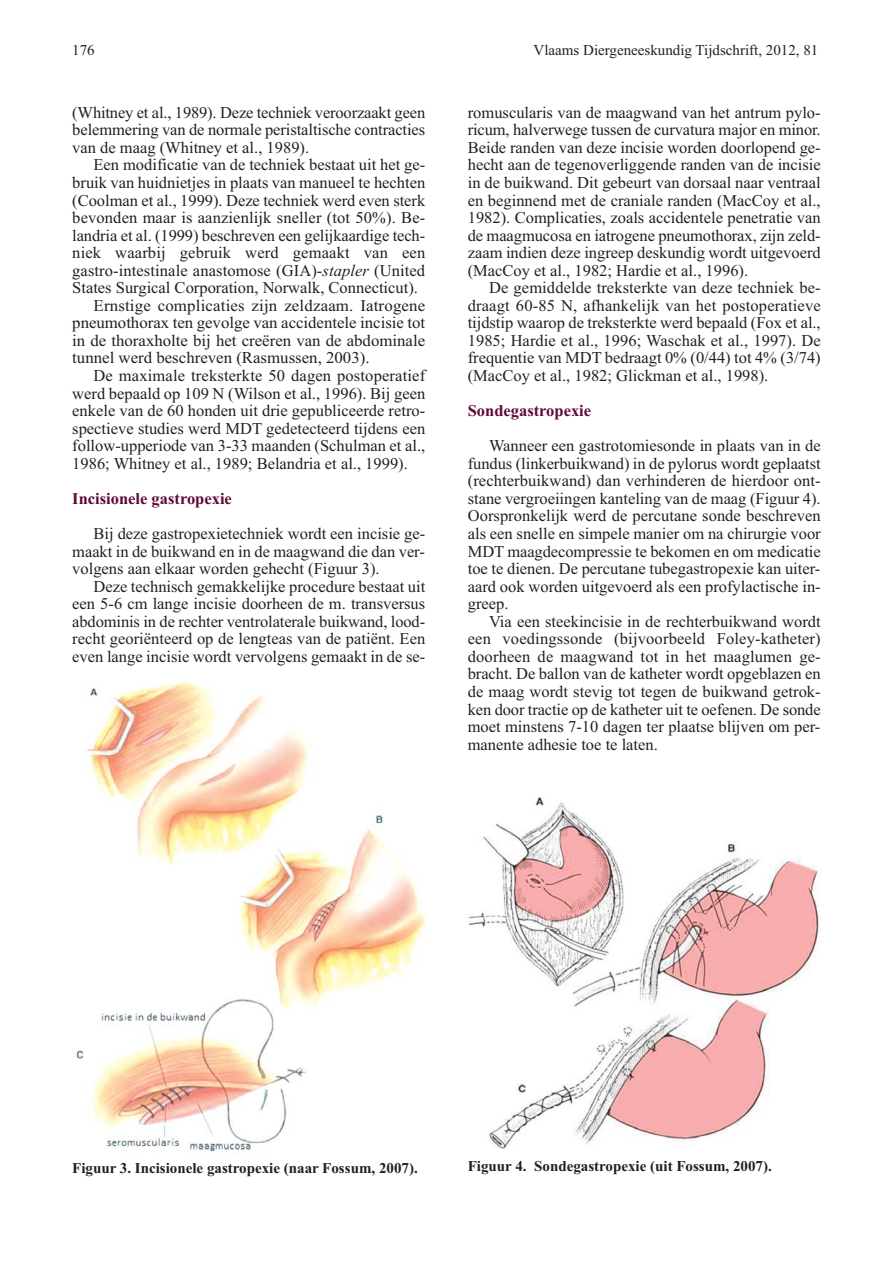
<style>
.page{position:relative;width:893px;height:1263px;background:#fff}
.page>*{position:absolute;margin:0;border:0;box-sizing:border-box;transform-origin:0 0}
.t1{font:16.5px/17.5px "Times New Roman";color:#231f20;text-align:justify}
.t2{font:700 16.5px "Times New Roman";color:#5f0836}
.t3{font:700 15px "Times New Roman";color:#231f20}
.t4{font:15px "Times New Roman";color:#231f20}
.s1{font-style:italic}
</style>
<div class="page">
<img style="left:75px;top:681px;width:350px;height:472px">
<img style="left:468px;top:797px;width:351px;height:352px">
<p class="t4" style="left:72px;top:45px;width:24px">176</p>
<p class="t4" style="left:534px;top:45px;width:286px">Vlaams Diergeneeskundig Tijdschrift, 2012, 81</p>
<p class="t1" style="left:72px;top:105px;width:354px">(Whitney et al., 1989). Deze techniek veroorzaakt geen belemmering van de normale peristaltische contracties van de maag (Whitney et al., 1989).</p>
<p class="t1" style="left:94px;top:158px;width:333px">Een modificatie van de techniek bestaat uit het ge-</p>
<p class="t1" style="left:72px;top:175px;width:354px">bruik van huidnietjes in plaats van manueel te hechten</p>
<p class="t1" style="left:72px;top:193px;width:354px">(Coolman et al., 1999). Deze techniek werd even sterk</p>
<p class="t1" style="left:72px;top:210px;width:354px">bevonden maar is aanzienlijk sneller (tot 50%). Be-</p>
<p class="t1" style="left:72px;top:228px;width:354px">landria et al. (1999) beschreven een gelijkaardige tech-</p>
<p class="t1" style="left:72px;top:245px;width:354px">niek waarbij gebruik werd gemaakt van een</p>
<p class="t1" style="left:72px;top:263px;width:354px">gastro-intestinale anastomose (GIA)-<span class="s1">stapler</span> (United</p>
<p class="t1" style="left:72px;top:281px;width:347px">States Surgical Corporation, Norwalk, Connecticut).</p>
<p class="t1" style="left:94px;top:298px;width:333px">Ernstige complicaties zijn zeldzaam. Iatrogene</p>
<p class="t1" style="left:72px;top:316px;width:354px">pneumothorax ten gevolge van accidentele incisie tot</p>
<p class="t1" style="left:72px;top:333px;width:354px">in de thoraxholte bij het creëren van de abdominale</p>
<p class="t1" style="left:72px;top:351px;width:299px">tunnel werd beschreven (Rasmussen, 2003).</p>
<p class="t1" style="left:94px;top:368px;width:333px">De maximale treksterkte 50 dagen postoperatief</p>
<p class="t1" style="left:72px;top:386px;width:354px">werd bepaald op 109 N (Wilson et al., 1996). Bij geen</p>
<p class="t1" style="left:72px;top:403px;width:354px">enkele van de 60 honden uit drie gepubliceerde retro-</p>
<p class="t1" style="left:72px;top:421px;width:354px">spectieve studies werd MDT gedetecteerd tijdens een</p>
<p class="t1" style="left:72px;top:438px;width:354px">follow-upperiode van 3-33 maanden (Schulman et al.,</p>
<p class="t1" style="left:72px;top:456px;width:337px">1986; Whitney et al., 1989; Belandria et al., 1999).</p>
<p class="t2" style="left:72px;top:493px;width:161px">Incisionele gastropexie</p>
<p class="t1" style="left:72px;top:526px;width:354px;text-indent:21px">Bij deze gastropexietechniek wordt een incisie ge&shy;maakt in de buikwand en in de maagwand die dan ver&shy;volgens aan elkaar worden gehecht (Figuur 3).</p>
<p class="t1" style="left:72px;top:579px;width:354px;text-indent:21px">Deze technisch gemakkelijke procedure bestaat uit een 5-6 cm lange incisie doorheen de m. transversus abdominis in de rechter ventrolaterale buikwand, lood&shy;recht georiënteerd op de lengteas van de patiënt. Een even lange incisie wordt vervolgens gemaakt in de se-</p>
<p class="t1" style="left:468px;top:105px;width:354px">romuscularis van de maagwand van het antrum pylo&shy;ricum, halverwege tussen de curvatura major en minor.<br>Beide randen van deze incisie worden doorlopend ge&shy;hecht aan de tegenoverliggende randen van de incisie in de buikwand. Dit gebeurt van dorsaal naar ventraal en beginnend met de craniale randen (MacCoy et al., 1982). Complicaties, zoals accidentele penetratie van de maagmucosa en iatrogene pneumothorax, zijn zeld&shy;zaam indien deze ingreep deskundig wordt uitgevoerd (MacCoy et al., 1982; Hardie et al., 1996).</p>
<p class="t1" style="left:468px;top:281px;width:354px;text-indent:21px">De gemiddelde treksterkte van deze techniek be&shy;draagt 60-85 N, afhankelijk van het postoperatieve tijdstip waarop de treksterkte werd bepaald (Fox et al., 1985; Hardie et al., 1996; Waschak et al., 1997). De frequentie van MDT bedraagt 0% (0/44) tot 4% (3/74) (MacCoy et al., 1982; Glickman et al., 1998).</p>
<p class="t2" style="left:468px;top:405px;width:125px">Sondegastropexie</p>
<p class="t1" style="left:468px;top:438px;width:354px;text-indent:21px">Wanneer een gastrotomiesonde in plaats van in de fundus (linkerbuikwand) in de pylorus wordt geplaatst (rechterbuikwand) dan verhinderen de hierdoor ont&shy;stane vergroeiingen kanteling van de maag (Figuur 4).<br>Oorspronkelijk werd de percutane sonde beschreven als een snelle en simpele manier om na chirurgie voor MDT maagdecompressie te bekomen en om medicatie toe te dienen. De percutane tubegastropexie kan uiter&shy;aard ook worden uitgevoerd als een profylactische in&shy;greep.</p>
<p class="t1" style="left:468px;top:614px;width:354px;text-indent:21px">Via een steekincisie in de rechterbuikwand wordt een voedingssonde (bijvoorbeeld Foley-katheter) doorheen de maagwand tot in het maaglumen ge&shy;bracht. De ballon van de katheter wordt opgeblazen en de maag wordt stevig tot tegen de buikwand getrok&shy;ken door tractie op de katheter uit te oefenen. De sonde moet minstens 7-10 dagen ter plaatse blijven om per&shy;manente adhesie toe te laten.</p>
<p class="t3" style="left:72px;top:1163px;width:347px">Figuur 3. Incisionele gastropexie (naar Fossum, 2007).</p>
<p class="t3" style="left:468px;top:1161px;width:306px">Figuur 4. Sondegastropexie (uit Fossum, 2007).</p>
</div>
